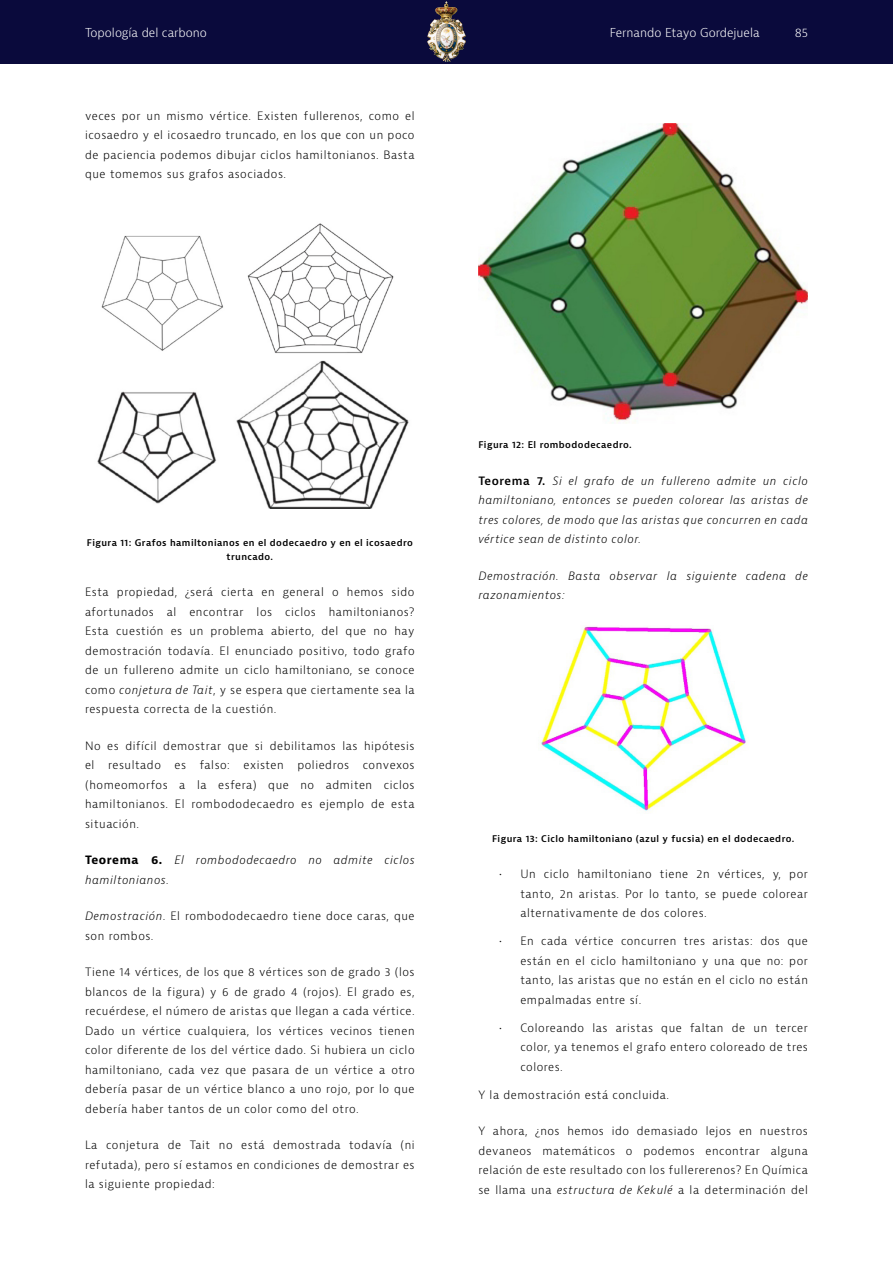
<style>
.page{position:relative;width:893px;height:1263px;background:#fff}
.page>*{position:absolute;margin:0;border:0;box-sizing:border-box;transform-origin:0 0}
.t1{font:300 12px "Bernina Sans";color:#fff}
.Body_Artículo_negro{font:300 11.25px/19.5px "Bernina Sans";letter-spacing:.05em;color:#000;text-align:justify}
.Body_Artículo_negro-2{font:italic 300 11.25px/19.5px "Bernina Sans";letter-spacing:.05em;color:#000}
.Image_Footnote{font:600 9px/13.5px "Bernina Sans";letter-spacing:.05em;color:#000;text-align:center}
.Body_Artículo_negro-3{font:600 9px "Bernina Sans";letter-spacing:.05em;color:#000}
.s1{font-style:italic}
.s2{font-weight:700;font-style:normal}
.s3{font-weight:600;font-style:normal}
</style>
<div class="page">
<div style="left:0;top:0;width:893px;height:64px;background:#0a0a3c"></div>
<img style="left:427px;top:2px;width:38px;height:60px">
<img style="left:97px;top:223px;width:312px;height:285px">
<img style="left:478px;top:124px;width:330px;height:299px">
<img style="left:540px;top:626px;width:206px;height:185px">
<p class="t1" style="left:85px;top:24px;width:123px">Topología del carbono</p>
<p class="t1" style="left:610px;top:24px;width:151px">Fernando Etayo Gordejuela</p>
<p class="t1" style="left:795px;top:24px;width:15px">85</p>
<p class="Body_Artículo_negro" style="left:85px;top:106px;width:331px">veces por un mismo vértice. Existen fullerenos, como el icosaedro y el icosaedro truncado, en los que con un poco de paciencia podemos dibujar ciclos hamiltonianos. Basta que tomemos sus grafos asociados.</p>
<p class="Image_Footnote" style="left:87px;top:536px;width:327px">Figura 11: Grafos hamiltonianos en el dodecaedro y en el icosaedro truncado.</p>
<p class="Body_Artículo_negro" style="left:85px;top:582px;width:331px">Esta propiedad, ¿será cierta en general o hemos sido afortunados al encontrar los ciclos hamiltonianos?<br>Esta cuestión es un problema abierto, del que no hay demostración todavía. El enunciado positivo, todo grafo de un fullereno admite un ciclo hamiltoniano, se conoce como <span class="s1">conjetura de Tait</span>, y se espera que ciertamente sea la respuesta correcta de la cuestión.</p>
<p class="Body_Artículo_negro" style="left:85px;top:736px;width:331px">No es difícil demostrar que si debilitamos las hipótesis el resultado es falso: existen poliedros convexos (homeomorfos a la esfera) que no admiten ciclos hamiltonianos. El rombododecaedro es ejemplo de esta situación.</p>
<p class="Body_Artículo_negro-2" style="left:85px;top:851px;width:331px"><span class="s2">Teorema 6.</span> El rombododecaedro no admite ciclos hamiltonianos.</p>
<p class="Body_Artículo_negro" style="left:85px;top:907px;width:331px"><span class="s1">Demostración</span>. El rombododecaedro tiene doce caras, que son rombos.</p>
<p class="Body_Artículo_negro" style="left:85px;top:963px;width:331px">Tiene 14 vértices, de los que 8 vértices son de grado 3 (los blancos de la figura) y 6 de grado 4 (rojos). El grado es, recuérdese, el número de aristas que llegan a cada vértice.<br>Dado un vértice cualquiera, los vértices vecinos tienen color diferente de los del vértice dado. Si hubiera un ciclo hamiltoniano, cada vez que pasara de un vértice a otro debería pasar de un vértice blanco a uno rojo, por lo que debería haber tantos de un color como del otro.</p>
<p class="Body_Artículo_negro" style="left:85px;top:1136px;width:331px">La conjetura de Tait no está demostrada todavía (ni refutada), pero sí estamos en condiciones de demostrar es la siguiente propiedad:</p>
<p class="Body_Artículo_negro-3" style="left:478px;top:439px;width:155px">Figura 12: El rombododecaedro.</p>
<p class="Body_Artículo_negro-2" style="left:478px;top:471px;width:331px;text-align:justify"><span class="s3">Teorema 7.</span> Si el grafo de un fullereno admite un ciclo hamiltoniano, entonces se pueden colorear las aristas de tres colores, de modo que las aristas que concurren en cada vértice sean de distinto color.</p>
<p class="Body_Artículo_negro-2" style="left:478px;top:566px;width:331px">Demostración. Basta observar la siguiente cadena de razonamientos:</p>
<p class="Image_Footnote" style="left:492px;top:832px;width:304px">Figura 13: Ciclo hamiltoniano (azul y fucsia) en el dodecaedro.</p>
<p class="Body_Artículo_negro" style="left:520px;top:864px;width:289px;text-indent:-21px">• Un ciclo hamiltoniano tiene 2n vértices, y, por tanto, 2n aristas. Por lo tanto, se puede colorear alternativamente de dos colores.</p>
<p class="Body_Artículo_negro" style="left:520px;top:931px;width:289px;text-indent:-21px">• En cada vértice concurren tres aristas: dos que están en el ciclo hamiltoniano y una que no: por tanto, las aristas que no están en el ciclo no están empalmadas entre sí.</p>
<p class="Body_Artículo_negro" style="left:520px;top:1018px;width:289px;text-indent:-21px">• Coloreando las aristas que faltan de un tercer color, ya tenemos el grafo entero coloreado de tres colores.</p>
<p class="Body_Artículo_negro" style="left:478px;top:1085px;width:192px">Y la demostración está concluida.</p>
<p class="Body_Artículo_negro" style="left:478px;top:1121px;width:331px">Y ahora, ¿nos hemos ido demasiado lejos en nuestros devaneos matemáticos o podemos encontrar alguna relación de este resultado con los fullererenos? En Química se llama una <span class="s1">estructura de Kekulé</span> a la determinación del</p>
</div>
